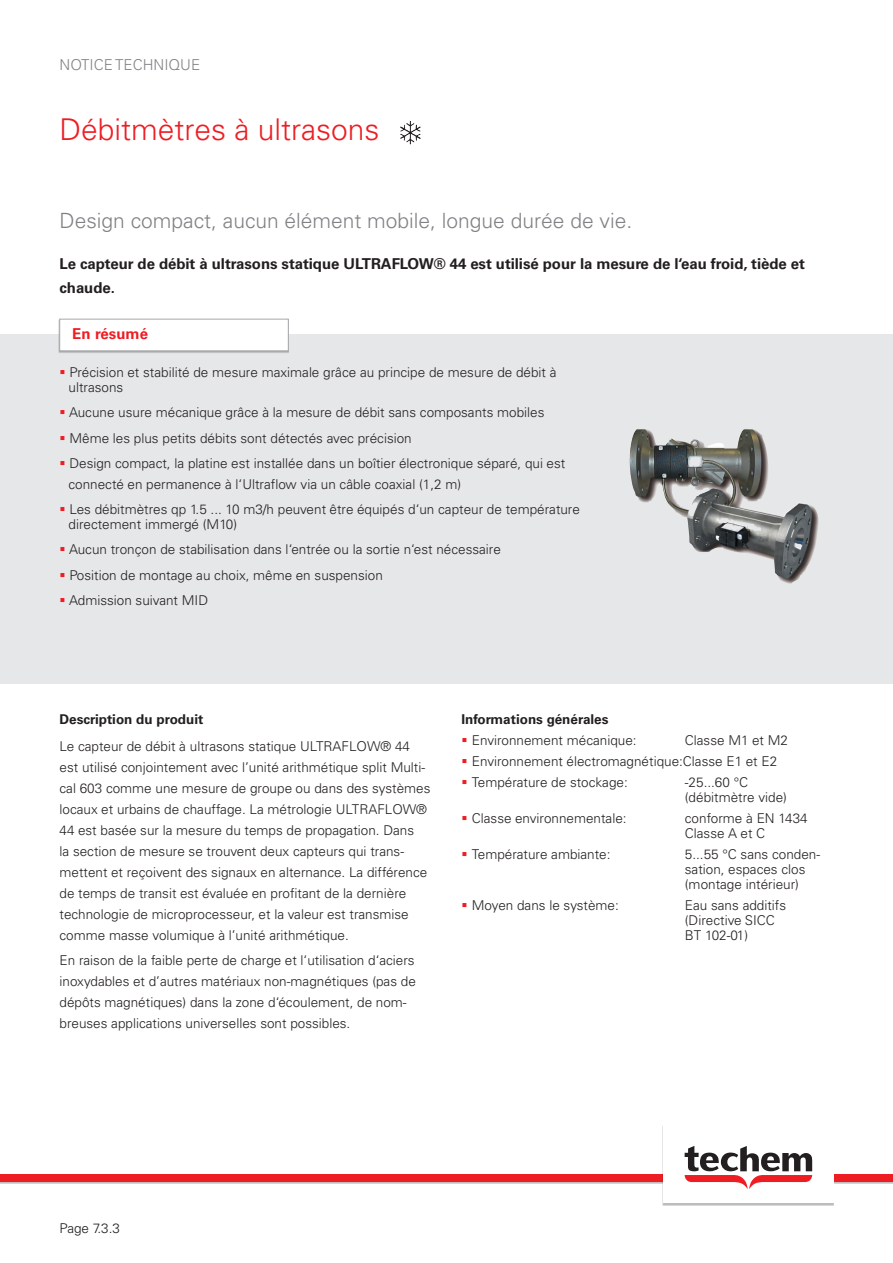
<style>
.page{position:relative;width:893px;height:1263px;background:#fff}
.page>*{position:absolute;margin:0;border:0;box-sizing:border-box;transform-origin:0 0}
.t1{font:300 30px "Univers LT Pro 45";color:#ee1d23}
.t2{font:300 21px "Univers LT Pro 45";color:#808285}
.t3{font:700 15px/24px "Univers LT Pro 65";letter-spacing:-.005em;color:#231f20}
.t4{font:300 15px "Univers LT Pro 45";color:#808285}
.t5{font:700 15px "Univers LT Pro 65";color:#ee1d23}
.t6{font:300 13.5px/21px "Univers LT Pro 45";color:#231f20}
.t7{font:700 13.5px "Univers LT Std";color:#231f20}
.s1{color:#ee1d23}
</style>
<div class="page">
<div style="left:0;top:1175px;width:893px;height:9px;background:#bfbdbe"></div>
<div style="left:0;top:1175px;width:893px;height:7px;background:#ee1d23"></div>
<div style="left:662px;top:1125px;width:172px;height:80px;background:#bdbcbc"></div>
<div style="left:663px;top:1124px;width:170px;height:79px;background:#fff"></div>
<svg style="left:685px;top:1146px;width:127px;height:43px"></svg>
<div style="left:0;top:334px;width:893px;height:350px;background:#e6e7e9"></div>
<div style="left:59px;top:319px;width:230px;height:34px;background:#aaaaad"></div>
<div style="left:60px;top:319px;width:228px;height:32px;background:#fff;border:1px solid #a8a9ad"></div>
<img style="left:629px;top:429px;width:190px;height:155px">
<img style="left:400px;top:121px;width:21px;height:23px">
<p class="t4" style="left:60px;top:56px;width:142px">NOTICE TECHNIQUE</p>
<p class="t1" style="left:60px;top:111px;width:322px">Débitmètres à ultrasons</p>
<p class="t2" style="left:60px;top:208px;width:574px">Design compact, aucun élément mobile, longue durée de vie.</p>
<p class="t3" style="left:60px;top:252px;width:747px">Le capteur de débit à ultrasons statique ULTRAFLOW® 44 est utilisé pour la mesure de l‘eau froid, tiède et chaude.</p>
<p class="t5" style="left:72px;top:325px;width:77px">En résumé</p>
<p class="t6" style="left:60px;top:362px;width:499px"><span class="s1">▪</span> Précision et stabilité de mesure maximale grâce au principe de mesure de débit à</p>
<p class="t6" style="left:69px;top:377px;width:56px">ultrasons</p>
<p class="t6" style="left:60px;top:402px;width:486px"><span class="s1">▪</span> Aucune usure mécanique grâce à la mesure de débit sans composants mobiles</p>
<p class="t6" style="left:60px;top:427px;width:354px"><span class="s1">▪</span> Même les plus petits débits sont détectés avec précision</p>
<p class="t6" style="left:69px;top:452px;width:498px;text-indent:-9px"><span class="s1">▪</span> Design compact, la platine est installée dans un boîtier électronique séparé, qui est connecté en permanence à l‘Ultraflow via un câble coaxial (1,2 m)</p>
<p class="t6" style="left:69px;top:502px;width:513px;line-height:15px;text-indent:-9px"><span class="s1">▪</span> Les débitmètres qp 1.5 ... 10 m3/h peuvent être équipés d‘un capteur de température directement immergé (M10)</p>
<p class="t6" style="left:60px;top:539px;width:443px"><span class="s1">▪</span> Aucun tronçon de stabilisation dans l‘entrée ou la sortie n‘est nécessaire</p>
<p class="t6" style="left:60px;top:564px;width:325px"><span class="s1">▪</span> Position de montage au choix, même en suspension</p>
<p class="t6" style="left:60px;top:589px;width:150px"><span class="s1">▪</span> Admission suivant MID</p>
<p class="t7" style="left:60px;top:711px;width:145px">Description du produit</p>
<p class="t6" style="left:60px;top:736px;width:372px">Le capteur de débit à ultrasons statique ULTRAFLOW® 44 est utilisé conjointement avec l’unité arithmétique split Multi&shy;cal 603 comme une mesure de groupe ou dans des systèmes locaux et urbains de chauffage. La métrologie ULTRAFLOW® 44 est basée sur la mesure du temps de propagation. Dans<br>la section de mesure se trouvent deux capteurs qui trans&shy;mettent et reçoivent des signaux en alternance. La différence de temps de transit est évaluée en profitant de la dernière technologie de microprocesseur, et la valeur est transmise comme masse volumique à l’unité arithmétique.</p>
<p class="t6" style="left:60px;top:950px;width:358px">En raison de la faible perte de charge et l‘utilisation d‘aciers inoxydables et d’autres matériaux non-magnétiques (pas de dépôts magnétiques) dans la zone d‘écoulement, de nom&shy;breuses applications universelles sont possibles.</p>
<p class="t7" style="left:461px;top:711px;width:149px">Informations générales</p>
<p class="t6" style="left:461px;top:730px;width:177px"><span class="s1">▪</span> Environnement mécanique:</p>
<p class="t6" style="left:685px;top:730px;width:105px">Classe M1 et M2</p>
<p class="t6" style="left:461px;top:751px;width:317px"><span class="s1">▪</span> Environnement électromagnétique:Classe E1 et E2</p>
<p class="t6" style="left:461px;top:772px;width:168px"><span class="s1">▪</span> Température de stockage:</p>
<p class="t6" style="left:685px;top:772px;width:65px">-25...60 °C</p>
<p class="t6" style="left:685px;top:787px;width:104px">(débitmètre vide)</p>
<p class="t6" style="left:461px;top:808px;width:167px"><span class="s1">▪</span> Classe environnementale:</p>
<p class="t6" style="left:685px;top:811px;width:124px;line-height:15px">conforme à EN 1434<br>Classe A et C</p>
<p class="t6" style="left:461px;top:844px;width:151px"><span class="s1">▪</span> Température ambiante:</p>
<p class="t6" style="left:685px;top:847px;width:137px;line-height:15px">5...55 °C sans conden&shy;sation, espaces clos (montage intérieur)</p>
<p class="t6" style="left:461px;top:895px;width:159px"><span class="s1">▪</span> Moyen dans le système:</p>
<p class="t6" style="left:685px;top:895px;width:103px">Eau sans additifs</p>
<p class="t6" style="left:685px;top:913px;width:91px;line-height:15px">(Directive SICC<br>BT 102-01)</p>
<p class="t6" style="left:60px;top:1218px;width:62px">Page 7.3.3</p>
</div>
